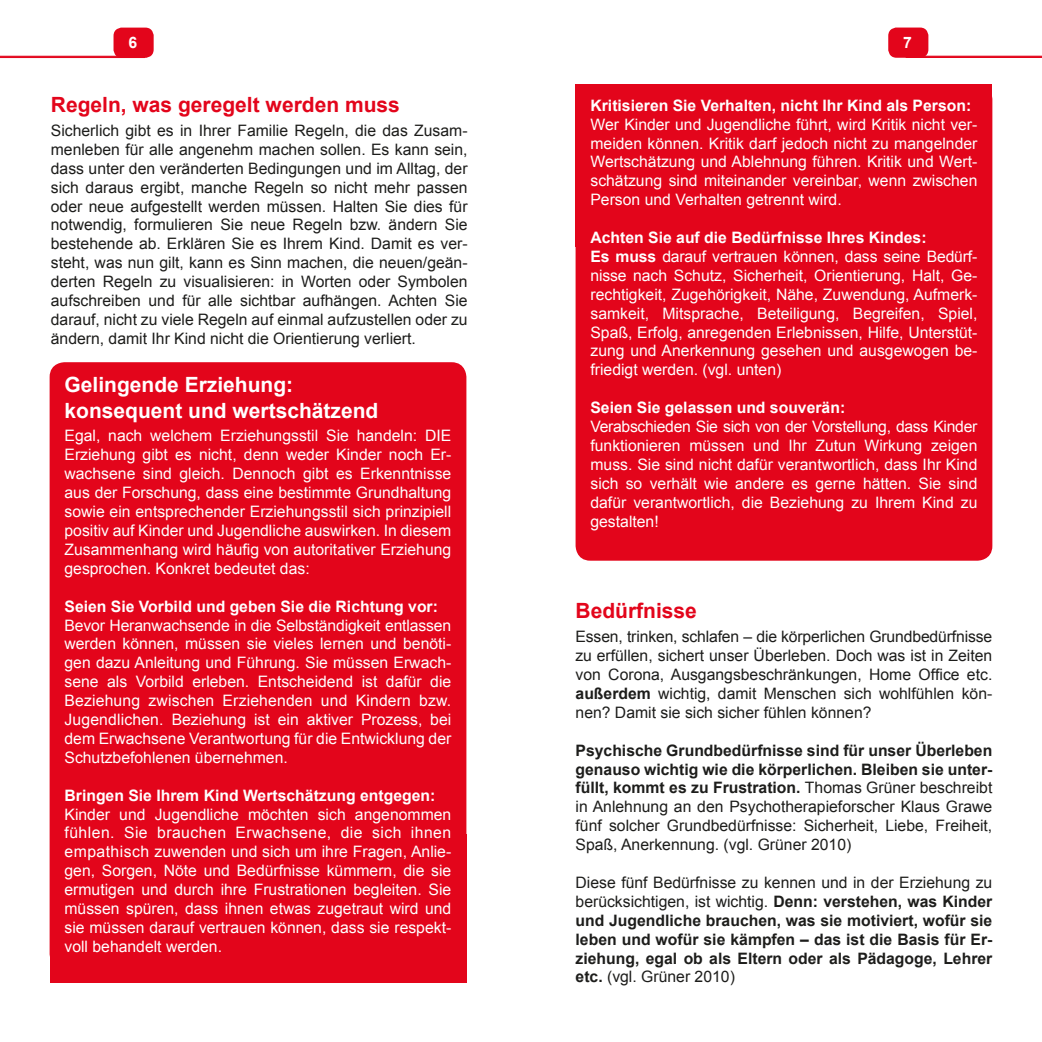
<style>
.page{position:relative;width:1042px;height:1042px;background:#fff}
.page>*{position:absolute;margin:0;border:0;box-sizing:border-box;transform-origin:0 0}
.t1{font:700 21px/25.2px "Arial";color:#fff}
.t2{font:700 21px "Arial";color:#e3051b}
.t3{font:15.75px/18.9px "Arial";color:#fff;text-align:justify}
.t4{font:15.75px/18.9px "Arial";color:#1d1d1b;text-align:justify}
.t5{font:700 15.75px/18.9px "Arial";color:#1d1d1b;text-align:justify}
.t6{font:700 15.75px "Arial";color:#fff}
.s1{font-weight:700}
.s2{font-weight:400}
</style>
<div class="page">
<svg style="left:0;top:56px;width:118px;height:2px"></svg>
<div style="left:114px;top:28px;width:39px;height:29px;background:#e3051b;border-radius:7px"></div>
<div style="left:113px;top:28px;width:41px;height:30px;border:2px solid #e3051b;border-radius:7px"></div>
<svg style="left:923px;top:56px;width:119px;height:2px"></svg>
<div style="left:889px;top:28px;width:38px;height:29px;background:#e3051b;border-radius:7px"></div>
<div style="left:888px;top:28px;width:40px;height:30px;border:2px solid #e3051b;border-radius:7px"></div>
<div style="left:50px;top:833px;width:416px;height:149px;background:#e3051b"></div>
<div style="left:50px;top:362px;width:416px;height:607px;background:#e3051b;border-radius:15px"></div>
<div style="left:575px;top:84px;width:417px;height:477px;background:#e3051b;border-radius:15px"></div>
<p class="t6" style="left:128px;top:32px;width:10px">6</p>
<p class="t6" style="left:903px;top:32px;width:10px">7</p>
<h1 class="t2" style="left:51px;top:91px;width:350px">Regeln, was geregelt werden muss</h1>
<p class="t4" style="left:51px;top:121px;width:418px">Sicherlich gibt es in Ihrer Familie Regeln, die das Zusam&shy;menleben für alle angenehm machen sollen. Es kann sein, dass unter den veränderten Bedingungen und im Alltag, der sich daraus ergibt, manche Regeln so nicht mehr passen oder neue aufgestellt werden müssen. Halten Sie dies für notwendig, formulieren Sie neue Regeln bzw. ändern Sie bestehende ab. Erklären Sie es Ihrem Kind. Damit es ver&shy;steht, was nun gilt, kann es Sinn machen, die neuen/geän&shy;derten Regeln zu visualisieren: in Worten oder Symbolen aufschreiben und für alle sichtbar aufhängen. Achten Sie darauf, nicht zu viele Regeln auf einmal aufzustellen oder zu ändern, damit Ihr Kind nicht die Orientierung verliert.</p>
<h1 class="t1" style="left:64px;top:373px;width:315px">Gelingende Erziehung: konsequent und wertschätzend</h1>
<p class="t3" style="left:64px;top:427px;width:388px">Egal, nach welchem Erziehungsstil Sie handeln: DIE Erziehung gibt es nicht, denn weder Kinder noch Er&shy;wachsene sind gleich. Dennoch gibt es Erkenntnisse aus der Forschung, dass eine bestimmte Grundhaltung sowie ein entsprechender Erziehungsstil sich prinzipiell positiv auf Kinder und Jugendliche auswirken. In diesem Zusammenhang wird häufig von autoritativer Erziehung gesprochen. Konkret bedeutet das:</p>
<p class="t6" style="left:64px;top:595px;width:375px">Seien Sie Vorbild und geben Sie die Richtung vor:</p>
<p class="t3" style="left:64px;top:616px;width:388px">Bevor Heranwachsende in die Selbständigkeit entlassen werden können, müssen sie vieles lernen und benöti&shy;gen dazu Anleitung und Führung. Sie müssen Erwach&shy;sene als Vorbild erleben. Entscheidend ist dafür die Beziehung zwischen Erziehenden und Kindern bzw.<br>Jugendlichen. Beziehung ist ein aktiver Prozess, bei dem Erwachsene Verantwortung für die Entwicklung der Schutzbefohlenen übernehmen.</p>
<p class="t6" style="left:64px;top:784px;width:372px">Bringen Sie Ihrem Kind Wertschätzung entgegen:</p>
<p class="t3" style="left:64px;top:805px;width:388px">Kinder und Jugendliche möchten sich angenommen fühlen. Sie brauchen Erwachsene, die sich ihnen empathisch zuwenden und sich um ihre Fragen, Anlie&shy;gen, Sorgen, Nöte und Bedürfnisse kümmern, die sie ermutigen und durch ihre Frustrationen begleiten. Sie müssen spüren, dass ihnen etwas zugetraut wird und sie müssen darauf vertrauen können, dass sie respekt&shy;voll behandelt werden.</p>
<p class="t6" style="left:590px;top:95px;width:382px">Kritisieren Sie Verhalten, nicht Ihr Kind als Person:</p>
<p class="t3" style="left:590px;top:115px;width:388px">Wer Kinder und Jugendliche führt, wird Kritik nicht ver&shy;meiden können. Kritik darf jedoch nicht zu mangelnder Wertschätzung und Ablehnung führen. Kritik und Wert&shy;schätzung sind miteinander vereinbar, wenn zwischen Person und Verhalten getrennt wird.</p>
<p class="t3" style="left:590px;top:228px;width:388px;text-align:left"><span class="s1">Achten Sie auf die Bedürfnisse Ihres Kindes:<br>Es muss</span> darauf vertrauen können, dass seine Bedürf&shy;nisse nach Schutz, Sicherheit, Orientierung, Halt, Ge&shy;rechtigkeit, Zugehörigkeit, Nähe, Zuwendung, Aufmerk&shy;samkeit, Mitsprache, Beteiligung, Begreifen, Spiel, Spaß, Erfolg, anregenden Erlebnissen, Hilfe, Unterstüt&shy;zung und Anerkennung gesehen und ausgewogen be&shy;friedigt werden. (vgl. unten)</p>
<p class="t6" style="left:590px;top:397px;width:256px">Seien Sie gelassen und souverän:</p>
<p class="t3" style="left:590px;top:417px;width:388px">Verabschieden Sie sich von der Vorstellung, dass Kinder funktionieren müssen und Ihr Zutun Wirkung zeigen muss. Sie sind nicht dafür verantwortlich, dass Ihr Kind sich so verhält wie andere es gerne hätten. Sie sind dafür verantwortlich, die Beziehung zu Ihrem Kind zu gestalten!</p>
<h1 class="t2" style="left:575px;top:597px;width:123px">Bedürfnisse</h1>
<p class="t4" style="left:575px;top:627px;width:418px">Essen, trinken, schlafen – die körperlichen Grundbedürfnisse zu erfüllen, sichert unser Überleben. Doch was ist in Zeiten von Corona, Ausgangsbeschränkungen, Home Office etc. <span class="s1">außerdem</span> wichtig, damit Menschen sich wohlfühlen kön&shy;nen? Damit sie sich sicher fühlen können?</p>
<p class="t4" style="left:575px;top:741px;width:418px"><span class="s1">Psychische Grundbedürfnisse sind für unser Überleben genauso wichtig wie die körperlichen. Bleiben sie unter&shy;füllt, kommt es zu Frustration.</span> Thomas Grüner beschreibt in Anlehnung an den Psychotherapieforscher Klaus Grawe fünf solcher Grundbedürfnisse: Sicherheit, Liebe, Freiheit, Spaß, Anerkennung. (vgl. Grüner 2010)</p>
<p class="t5" style="left:575px;top:873px;width:418px"><span class="s2">Diese fünf Bedürfnisse zu kennen und in der Erziehung zu berücksichtigen, ist wichtig.</span> Denn: verstehen, was Kinder und Jugendliche brauchen, was sie motiviert, wofür sie leben und wofür sie kämpfen – das ist die Basis für Er&shy;ziehung, egal ob als Eltern oder als Pädagoge, Lehrer etc. <span class="s2">(vgl. Grüner 2010)</span></p>
</div>
